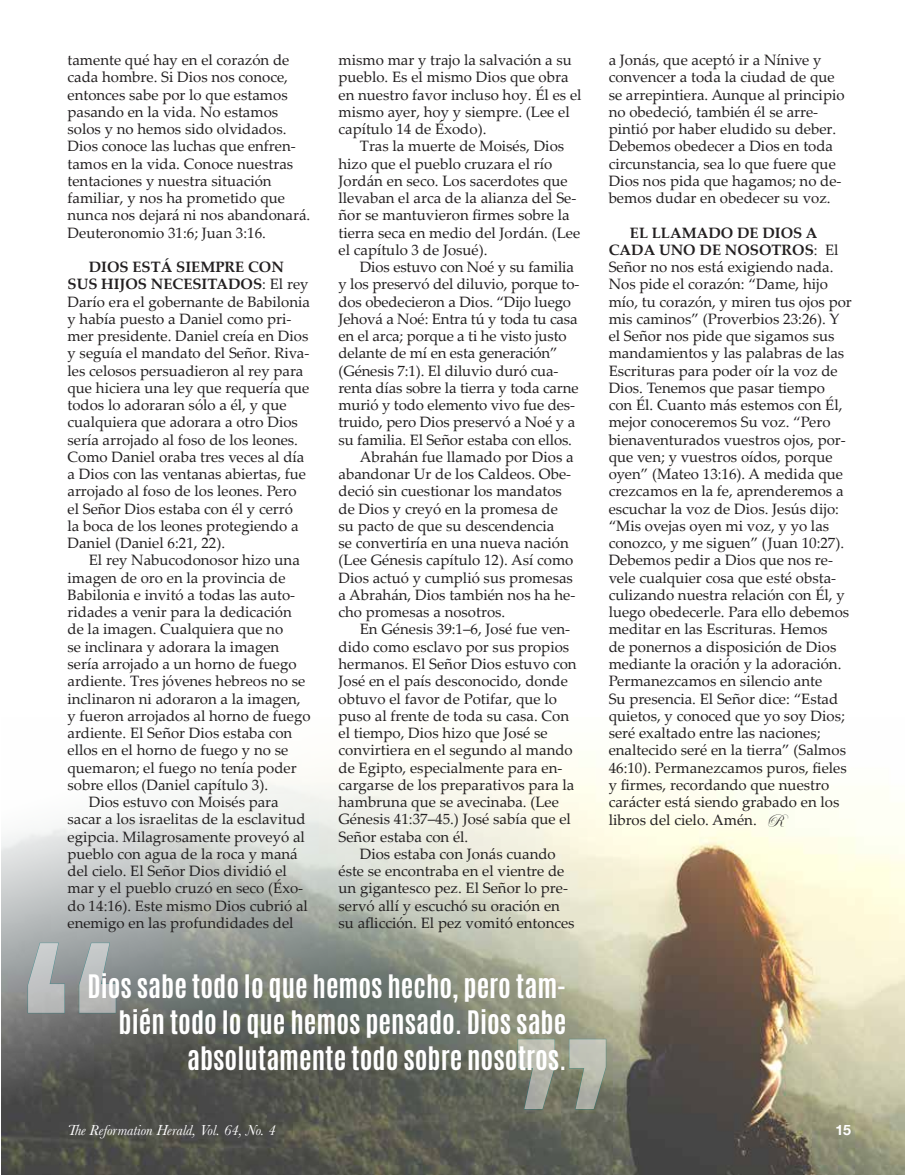
<style>
.page{position:relative;width:905px;height:1175px;background:#fff}
.page>*{position:absolute;margin:0;border:0;box-sizing:border-box;transform-origin:0 0}
.t1{font:700 225px "Antonio";color:#fff}
.t2{font:700 27px/36px "Antonio";color:#fff;text-align:right}
.t3{font:15px/17.2px "Palatino Linotype";color:#221f20}
.t4{font:italic 15px "Baskerville";color:#fff}
.t5{font:700 14.25px "Helvetica Neue";color:#fff}
.s1{font-weight:700}
.s2{font-family:"R Hperiodicals";font-size:14.25px}
.s3{font-size:15.3px}
</style>
<div class="page">
<img style="left:1px;top:754px;width:903px;height:420px">
<svg style="left:27px;top:942px;width:89px;height:71px;background:#899091"></svg>
<svg style="left:517px;top:1038px;width:89px;height:71px;background:#79806d"></svg>
<p class="t3" style="left:338px;top:51px;width:244px">mismo mar y trajo la salvación a su pueblo. Es el mismo Dios que obra en nuestro favor incluso hoy. Él es el mismo ayer, hoy y siempre. (Lee el capítulo 14 de Éxodo).</p>
<p class="t3" style="left:338px;top:137px;width:243px;text-indent:21px">Tras la muerte de Moisés, Dios hizo que el pueblo cruzara el río<br>Jordán en seco. Los sacerdotes que llevaban el arca de la alianza del Se&shy;ñor se mantuvieron firmes sobre la tierra seca en medio del Jordán. (Lee el capítulo 3 de Josué).</p>
<p class="t3" style="left:360px;top:258px;width:216px">Dios estuvo con Noé y su familia</p>
<p class="t3" style="left:338px;top:275px;width:242px">y los preservó del diluvio, porque to-</p>
<p class="t3" style="left:338px;top:292px;width:234px">dos obedecieron a Dios. “Dijo luego</p>
<p class="t3" style="left:338px;top:309px;width:240px">Jehová a Noé: Entra tú y toda tu casa</p>
<p class="t3" style="left:338px;top:327px;width:229px">en el arca; porque a ti he visto justo</p>
<p class="t3" style="left:338px;top:344px;width:221px">delante de mí en esta generación”</p>
<p class="t3" style="left:338px;top:361px;width:221px">(Génesis 7:1). El diluvio duró cua-</p>
<p class="t3" style="left:338px;top:378px;width:241px">renta días sobre la tierra y toda carne</p>
<p class="t3" style="left:338px;top:396px;width:238px">murió y todo elemento vivo fue des-</p>
<p class="t3" style="left:338px;top:413px;width:238px">truido, pero Dios preservó a Noé y a</p>
<p class="t3" style="left:338px;top:430px;width:235px">su familia. El Señor estaba con ellos.</p>
<p class="t3" style="left:360px;top:447px;width:215px">Abrahán fue llamado por Dios a</p>
<p class="t3" style="left:338px;top:465px;width:234px">abandonar Ur de los Caldeos. Obe-</p>
<p class="t3" style="left:338px;top:482px;width:225px">deció sin cuestionar los mandatos</p>
<p class="t3" style="left:338px;top:499px;width:221px">de Dios y creyó en la promesa de</p>
<p class="t3" style="left:338px;top:516px;width:217px">su pacto de que su descendencia</p>
<p class="t3" style="left:338px;top:534px;width:232px">se convertiría en una nueva nación</p>
<p class="t3" style="left:338px;top:551px;width:236px">(Lee Génesis capítulo 12). Así como</p>
<p class="t3" style="left:338px;top:568px;width:236px">Dios actuó y cumplió sus promesas</p>
<p class="t3" style="left:338px;top:585px;width:238px">a Abrahán, Dios también nos ha he-</p>
<p class="t3" style="left:338px;top:603px;width:168px">cho promesas a nosotros.</p>
<p class="t3" style="left:360px;top:620px;width:212px">En Génesis 39:1–6, José fue ven-</p>
<p class="t3" style="left:338px;top:637px;width:232px">dido como esclavo por sus propios</p>
<p class="t3" style="left:338px;top:654px;width:240px">hermanos. El Señor Dios estuvo con</p>
<p class="t3" style="left:338px;top:672px;width:231px">José en el país desconocido, donde</p>
<p class="t3" style="left:338px;top:689px;width:220px">obtuvo el favor de Potifar, que lo</p>
<p class="t3" style="left:338px;top:706px;width:232px">puso al frente de toda su casa. Con</p>
<p class="t3" style="left:338px;top:723px;width:210px">el tiempo, Dios hizo que José se</p>
<p class="t3" style="left:338px;top:741px;width:236px">convirtiera en el segundo al mando</p>
<p class="t3" style="left:338px;top:758px;width:225px">de Egipto, especialmente para en-</p>
<p class="t3" style="left:338px;top:775px;width:237px">cargarse de los preparativos para la</p>
<p class="t3" style="left:338px;top:792px;width:222px">hambruna que se avecinaba. (Lee</p>
<p class="t3" style="left:338px;top:810px;width:234px">Génesis 41:37–45.) José sabía que el</p>
<p class="t3" style="left:338px;top:827px;width:131px">Señor estaba con él.</p>
<p class="t3" style="left:360px;top:844px;width:197px">Dios estaba con Jonás cuando</p>
<p class="t3" style="left:338px;top:861px;width:227px">éste se encontraba en el vientre de</p>
<p class="t3" style="left:338px;top:879px;width:231px">un gigantesco pez. El Señor lo pre-</p>
<p class="t3" style="left:338px;top:896px;width:223px">servó allí y escuchó su oración en</p>
<p class="t3" style="left:338px;top:913px;width:238px">su aflicción. El pez vomitó entonces</p>
<p class="t3" style="left:608px;top:51px;width:237px">a Jonás, que aceptó ir a Nínive y convencer a toda la ciudad de que se arrepintiera. Aunque al principio no obedeció, también él se arre&shy;pintió por haber eludido su deber.<br>Debemos obedecer a Dios en toda circunstancia, sea lo que fuere que<br>Dios nos pida que hagamos; no de&shy;bemos dudar en obedecer su voz.</p>
<p class="t3" style="left:608px;top:223px;width:245px;text-indent:21px"><span class="s1">EL LLAMADO DE DIOS A CADA UNO DE NOSOTROS</span>: El Señor no nos está exigiendo nada.<br>Nos pide el corazón: “Dame, hijo mío, tu corazón, y miren tus ojos por mis caminos” (Proverbios 23:26). Y el Señor nos pide que sigamos sus mandamientos y las palabras de las Escrituras para poder oír la voz de Dios. Tenemos que pasar tiempo con Él. Cuanto más estemos con Él, mejor conoceremos Su voz. “Pero bienaventurados vuestros ojos, por&shy;que ven; y vuestros oídos, porque oyen” (Mateo 13:16). A medida que crezcamos en la fe, aprenderemos a escuchar la voz de Dios. Jesús dijo: “Mis ovejas oyen mi voz, y yo las conozco, y me siguen” (Juan 10:27).<br>Debemos pedir a Dios que nos re&shy;vele cualquier cosa que esté obsta&shy;culizando nuestra relación con Él, y luego obedecerle. Para ello debemos meditar en las Escrituras. Hemos<br>de ponernos a disposición de Dios mediante la oración y la adoración.<br>Permanezcamos en silencio ante<br>Su presencia. El Señor dice: “Estad quietos, y conoced que yo soy Dios; seré exaltado entre las naciones; enaltecido seré en la tierra” (Salmos 46:10). Permanezcamos puros, fieles y firmes, recordando que nuestro carácter está siendo grabado en los libros del cielo. Amén. <span class="s2">‰</span></p>
<p class="t3" style="left:68px;top:51px;width:244px">tamente qué hay en el corazón de cada hombre. Si Dios nos conoce, entonces sabe por lo que estamos pasando en la vida. No estamos solos y no hemos sido olvidados.<br>Dios conoce las luchas que enfren&shy;tamos en la vida. Conoce nuestras tentaciones y nuestra situación familiar, y nos ha prometido que nunca nos dejará ni nos abandonará.<br>Deuteronomio 31:6; Juan 3:16.</p>
<p class="t3" style="left:68px;top:258px;width:244px;text-indent:21px"><span class="s1">DIOS ESTÁ SIEMPRE CON SUS HIJOS NECESITADOS</span>: El rey Darío era el gobernante de Babilonia y había puesto a Daniel como pri&shy;mer presidente. Daniel creía en Dios y seguía el mandato del Señor. Riva&shy;les celosos persuadieron al rey para que hiciera una ley que requería que todos lo adoraran sólo a él, y que cualquiera que adorara a otro Dios sería arrojado al foso de los leones.<br>Como Daniel oraba tres veces al día a Dios con las ventanas abiertas, fue arrojado al foso de los leones. Pero el Señor Dios estaba con él y cerró<br>la boca de los leones protegiendo a Daniel (Daniel 6:21, 22).</p>
<p class="t3" style="left:89px;top:551px;width:212px">El rey Nabucodonosor hizo una</p>
<p class="t3" style="left:68px;top:568px;width:219px">imagen de oro en la provincia de</p>
<p class="t3" style="left:68px;top:585px;width:229px">Babilonia e invitó a todas las auto-</p>
<p class="t3" style="left:68px;top:603px;width:226px">ridades a venir para la dedicación</p>
<p class="t3" style="left:68px;top:620px;width:217px">de la imagen. Cualquiera que no</p>
<p class="t3" style="left:68px;top:637px;width:213px">se inclinara y adorara la imagen</p>
<p class="t3" style="left:68px;top:654px;width:230px">sería arrojado a un horno de fuego</p>
<p class="t3" style="left:68px;top:672px;width:239px">ardiente. Tres jóvenes hebreos no se</p>
<p class="t3" style="left:68px;top:689px;width:235px">inclinaron ni adoraron a la imagen,</p>
<p class="t3" style="left:68px;top:706px;width:244px">y fueron arrojados al horno de fuego</p>
<p class="t3" style="left:68px;top:723px;width:226px">ardiente. El Señor Dios estaba con</p>
<p class="t3" style="left:68px;top:741px;width:222px">ellos en el horno de fuego y no se</p>
<p class="t3" style="left:68px;top:758px;width:231px">quemaron; el fuego no tenía poder</p>
<p class="t3" style="left:68px;top:775px;width:202px">sobre ellos (Daniel capítulo 3).</p>
<p class="t3" style="left:89px;top:792px;width:191px">Dios estuvo con Moisés para</p>
<p class="t3" style="left:68px;top:810px;width:239px">sacar a los israelitas de la esclavitud</p>
<p class="t3" style="left:68px;top:827px;width:239px">egipcia. Milagrosamente proveyó al</p>
<p class="t3" style="left:68px;top:844px;width:232px">pueblo con agua de la roca y maná</p>
<p class="t3" style="left:68px;top:861px;width:221px">del cielo. El Señor Dios dividió el</p>
<p class="t3" style="left:68px;top:879px;width:237px">mar y el pueblo cruzó en seco (Éxo-</p>
<p class="t3" style="left:68px;top:896px;width:242px">do 14:16). Este mismo Dios cubrió al</p>
<p class="t3" style="left:68px;top:913px;width:227px">enemigo en las profundidades del</p>
<h1 class="t1" style="left:13px;top:871px;width:115px">“</h1>
<h2 class="t2" style="left:87px;top:968px;width:480px">Dios sabe todo lo que hemos hecho, pero tam&shy;bién todo lo que hemos pensado. Dios sabe absolutamente todo sobre nosotros.</h2>
<h1 class="t1" style="left:501px;top:967px;width:120px">”</h1>
<p class="t4" style="left:68px;top:1120px;width:209px"><span class="s3">T</span>he Reformation Herald, Vol. 64, No. 4</p>
<p class="t5" style="left:835px;top:1118px;width:17px">15</p>
</div>
